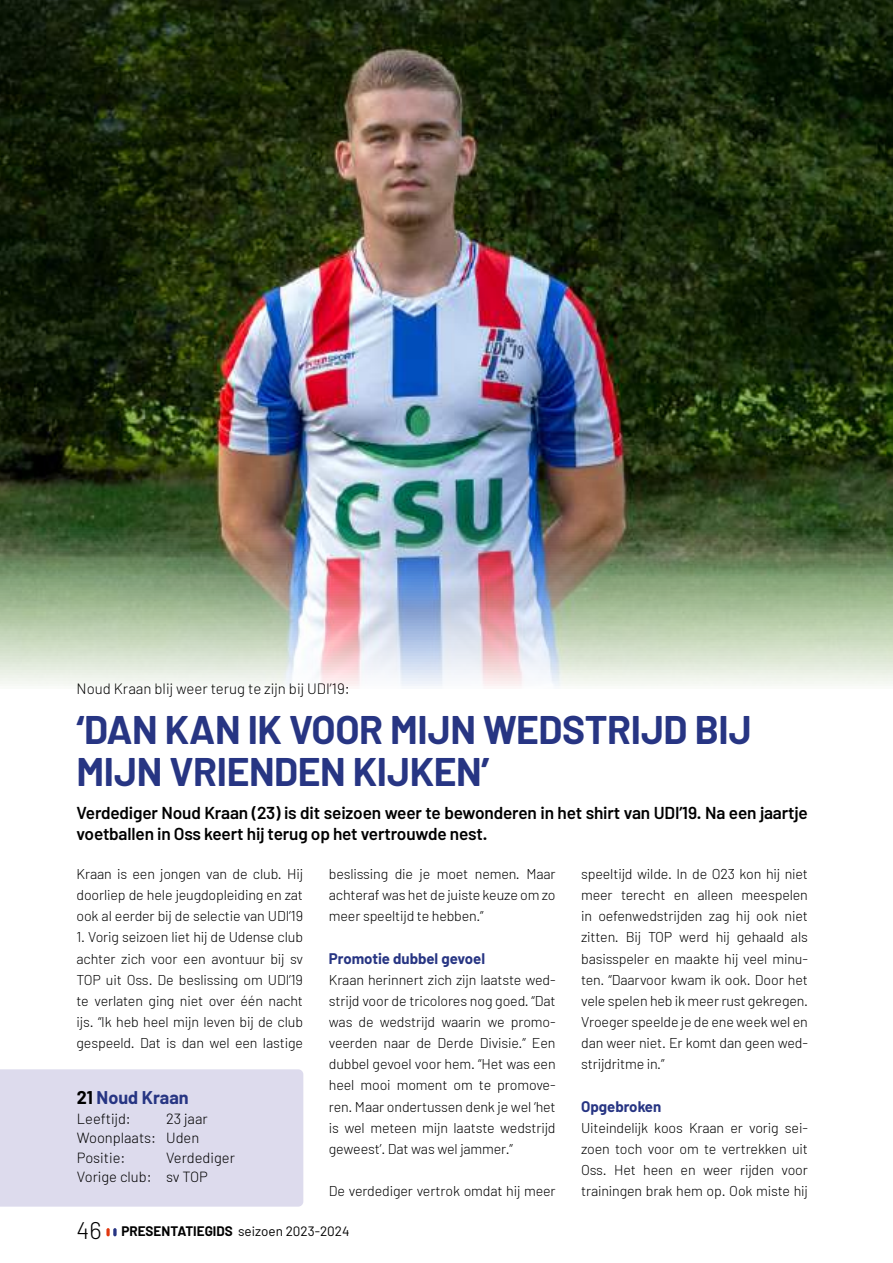
<style>
.page{position:relative;width:893px;height:1263px;background:#fff}
.page>*{position:absolute;margin:0;border:0;box-sizing:border-box;transform-origin:0 0}
.t1{font:700 39px/42px "Barlow";letter-spacing:-.01em;color:#273583}
.t2{font:700 18px "Barlow";color:#273583}
.t3{font:600 17.25px/20.7px "Barlow";letter-spacing:-.01em;color:#000}
.t4{font:300 15px "Barlow";color:#000}
.t5{font:700 15px "Barlow";color:#273583}
.t6{font:300 14.7px/19.5px "Barlow";color:#000}
.t7{font:300 14.25px/21.1px "Barlow";letter-spacing:-.01em;color:#000;text-align:justify}
.t8{font:13.5px "Barlow";color:#000}
.s1{color:#000}
.s2{font-weight:300;font-size:24px}
.s3{font-weight:700}
</style>
<div class="page">
<div style="left:0;top:1069px;width:303px;height:137px;background:#dddbed"></div>
<img style="left:0;top:0;width:893px;height:686px">
<svg style="left:106px;top:1228px;width:11px;height:8px"></svg>
<p class="t4" style="left:77px;top:679px;width:275px">Noud Kraan blij weer terug te zijn bij UDI’19:</p>
<h1 class="t1" style="left:77px;top:708px;width:677px">‘DAN KAN IK VOOR MIJN WEDSTRIJD BIJ<br>MIJN VRIENDEN KIJKEN’</h1>
<p class="t3" style="left:77px;top:802px;width:733px">Verdediger Noud Kraan (23) is dit seizoen weer te bewonderen in het shirt van UDI’19. Na een jaartje voetballen in Oss keert hij terug op het vertrouwde nest.</p>
<p class="t7" style="left:77px;top:863px;width:228px">Kraan is een jongen van de club. Hij doorliep de hele jeugdopleiding en zat ook al eerder bij de selectie van UDI’19</p>
<p class="t7" style="left:77px;top:926px;width:228px">1. Vorig seizoen liet hij de Udense club achter zich voor een avontuur bij sv TOP uit Oss. De beslissing om UDI’19 te verlaten ging niet over één nacht ijs. “Ik heb heel mijn leven bij de club gespeeld. Dat is dan wel een lastige</p>
<p class="t7" style="left:329px;top:863px;width:228px">beslissing die je moet nemen. Maar achteraf was het de juiste keuze om zo meer speeltijd te hebben.”</p>
<p class="t5" style="left:329px;top:949px;width:158px">Promotie dubbel gevoel</p>
<p class="t7" style="left:329px;top:969px;width:228px">Kraan herinnert zich zijn laatste wed&shy;strijd voor de tricolores nog goed. “Dat was de wedstrijd waarin we promo&shy;veerden naar de Derde Divisie.” Een dubbel gevoel voor hem. “Het was een heel mooi moment om te promove&shy;ren. Maar ondertussen denk je wel ‘het is wel meteen mijn laatste wedstrijd geweest’. Dat was wel jammer.”</p>
<p class="t7" style="left:329px;top:1180px;width:228px">De verdediger vertrok omdat hij meer</p>
<p class="t2" style="left:77px;top:1086px;width:113px"><span class="s1">21</span> Noud Kraan</p>
<p class="t6" style="left:77px;top:1108px;width:55px">Leeftijd:</p>
<p class="t6" style="left:77px;top:1108px;width:132px;text-indent:89px">23 jaar<br>Woonplaats: Uden<br>Positie:</p>
<p class="t6" style="left:77px;top:1147px;width:160px;text-indent:89px">Verdediger<br>Vorige club: sv TOP</p>
<p class="t8" style="left:77px;top:1223px;width:275px"><span class="s2">46</span> <span class="s3">PRESENTATIEGIDS</span> seizoen 2023-2024</p>
<p class="t7" style="left:581px;top:863px;width:228px">speeltijd wilde. In de O23 kon hij niet meer terecht en alleen meespelen in oefenwedstrijden zag hij ook niet zitten. Bij TOP werd hij gehaald als basisspeler en maakte hij veel minu&shy;ten. “Daarvoor kwam ik ook. Door het vele spelen heb ik meer rust gekregen.<br>Vroeger speelde je de ene week wel en dan weer niet. Er komt dan geen wed&shy;strijdritme in.”</p>
<p class="t5" style="left:581px;top:1097px;width:82px">Opgebroken</p>
<p class="t7" style="left:581px;top:1117px;width:228px">Uiteindelijk koos Kraan er vorig sei&shy;zoen toch voor om te vertrekken uit Oss. Het heen en weer rijden voor trainingen brak hem op. Ook miste hij</p>
</div>
